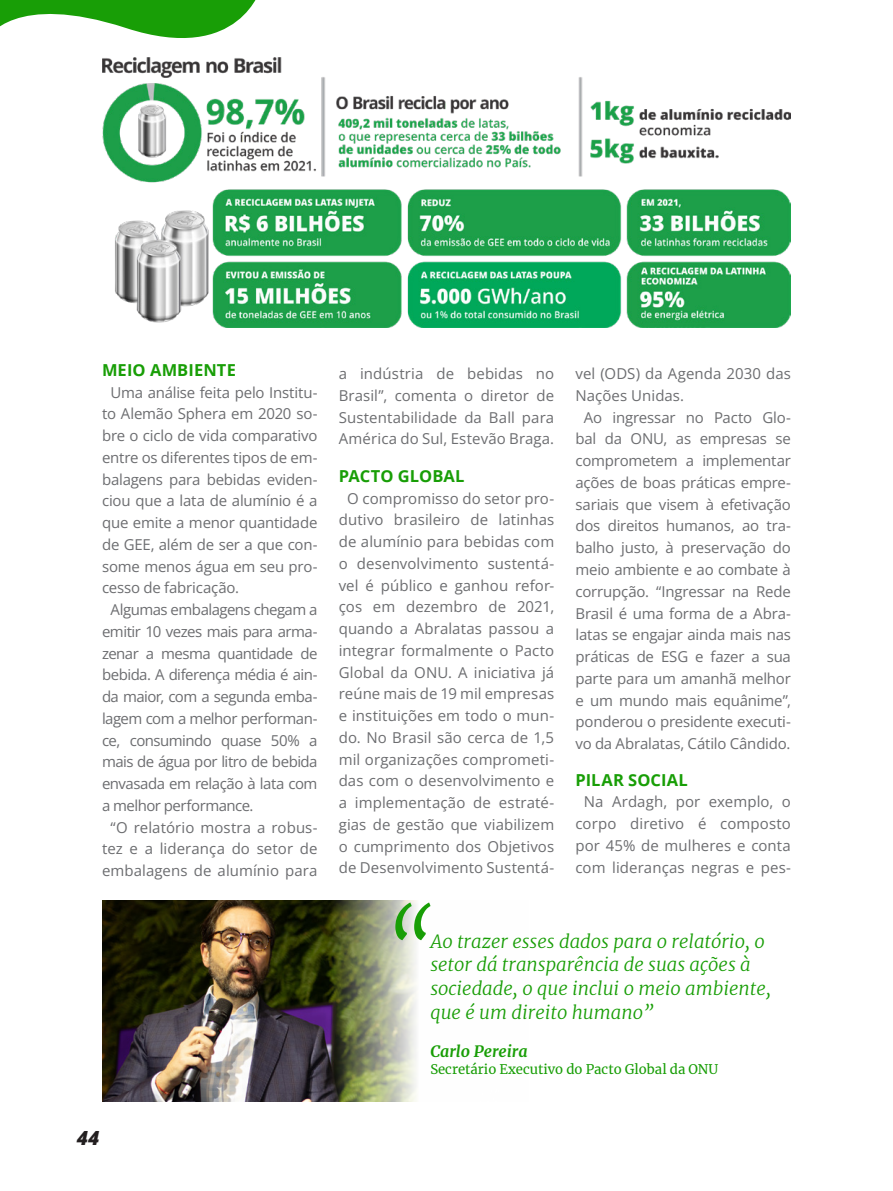
<style>
.page{position:relative;width:893px;height:1191px;background:#fff}
.page>*{position:absolute;margin:0;border:0;box-sizing:border-box;transform-origin:0 0}
.t1{font:italic 800 19.5px "Open Sans";color:#231f20}
.t2{font:italic 300 18.45px/23.7px "Merriweather";color:#189e06}
.Enter_Tit{font:700 16.5px "Open Sans";letter-spacing:.005em;color:#189e06}
.t3{font:italic 700 15.75px "Merriweather";color:#189e06}
.Editorial_Text{font:15px/21.8px "Open Sans";letter-spacing:.005em;color:#6c6d70;text-align:justify}
.Editorial_Text-2{font:15px/21.8px "Open Sans";letter-spacing:-.015em;color:#6c6d70;text-align:center}
.t4{font:13.2px "Merriweather";color:#189e06}
</style>
<div class="page">
<img style="left:102px;top:57px;width:689px;height:270px">
<svg style="left:0;top:0;width:262px;height:65px"></svg>
<img style="left:102px;top:900px;width:329px;height:201px">
<svg style="left:395px;top:902px;width:35px;height:38px"></svg>
<p class="Enter_Tit" style="left:102px;top:358px;width:135px">MEIO AMBIENTE</p>
<p class="Editorial_Text" style="left:102px;top:381px;width:217px;text-indent:9px">Uma análise feita pelo Institu&shy;to Alemão Sphera em 2020 so&shy;bre o ciclo de vida comparativo entre os diferentes tipos de em&shy;balagens para bebidas eviden&shy;ciou que a lata de alumínio é a que emite a menor quantidade de GEE, além de ser a que con&shy;some menos água em seu pro&shy;cesso de fabricação.</p>
<p class="Editorial_Text" style="left:102px;top:598px;width:217px;text-indent:9px">Algumas embalagens chegam a emitir 10 vezes mais para arma&shy;zenar a mesma quantidade de bebida. A diferença média é ain&shy;da maior, com a segunda emba&shy;lagem com a melhor performan&shy;ce, consumindo quase 50% a mais de água por litro de bebida envasada em relação à lata com a melhor performance.</p>
<p class="Editorial_Text" style="left:102px;top:816px;width:217px;text-align:center">“O relatório mostra a robus&shy;tez e a liderança do setor de embalagens de alumínio para</p>
<p class="Editorial_Text" style="left:339px;top:362px;width:217px">a indústria de bebidas no Brasil”, comenta o diretor de Sustentabilidade da Ball para América do Sul, Estevão Braga.</p>
<p class="Enter_Tit" style="left:339px;top:464px;width:127px">PACTO GLOBAL</p>
<p class="Editorial_Text" style="left:339px;top:487px;width:217px;text-align:center">O compromisso do setor pro&shy;dutivo brasileiro de latinhas de alumínio para bebidas com o desenvolvimento sustentá&shy;vel é público e ganhou refor&shy;ços em dezembro de 2021, quando a Abralatas passou a integrar formalmente o Pacto<br>Global da ONU. A iniciativa já reúne mais de 19 mil empresas e instituições em todo o mun&shy;do. No Brasil são cerca de 1,5 mil organizações comprometi&shy;das com o desenvolvimento e a implementação de estraté&shy;gias de gestão que viabilizem o cumprimento dos Objetivos de Desenvolvimento Sustentá-</p>
<p class="Editorial_Text" style="left:575px;top:362px;width:217px">vel (ODS) da Agenda 2030 das<br>Nações Unidas.</p>
<p class="Editorial_Text-2" style="left:575px;top:406px;width:217px">Ao ingressar no Pacto Glo&shy;bal da ONU, as empresas se comprometem a implementar ações de boas práticas empre&shy;sariais que visem à efetivação dos direitos humanos, ao tra&shy;balho justo, à preservação do meio ambiente e ao combate à corrupção. “Ingressar na Rede<br>Brasil é uma forma de a Abra&shy;latas se engajar ainda mais nas práticas de ESG e fazer a sua parte para um amanhã melhor e um mundo mais equânime”, ponderou o presidente executi&shy;vo da Abralatas, Cátilo Cândido.</p>
<p class="Enter_Tit" style="left:575px;top:768px;width:114px">PILAR SOCIAL</p>
<p class="Editorial_Text" style="left:575px;top:790px;width:217px;text-align:center">Na Ardagh, por exemplo, o corpo diretivo é composto por 45% de mulheres e conta com lideranças negras e pes-</p>
<p class="t2" style="left:430px;top:928px;width:342px">Ao trazer esses dados para o relatório, o setor dá transparência de suas ações à sociedade, o que inclui o meio ambiente, que é um direito humano”</p>
<p class="t3" style="left:430px;top:1040px;width:99px">Carlo Pereira</p>
<p class="t4" style="left:430px;top:1060px;width:289px">Secretário Executivo do Pacto Global da ONU</p>
<h1 class="t1" style="left:77px;top:1123px;width:24px">44</h1>
</div>
